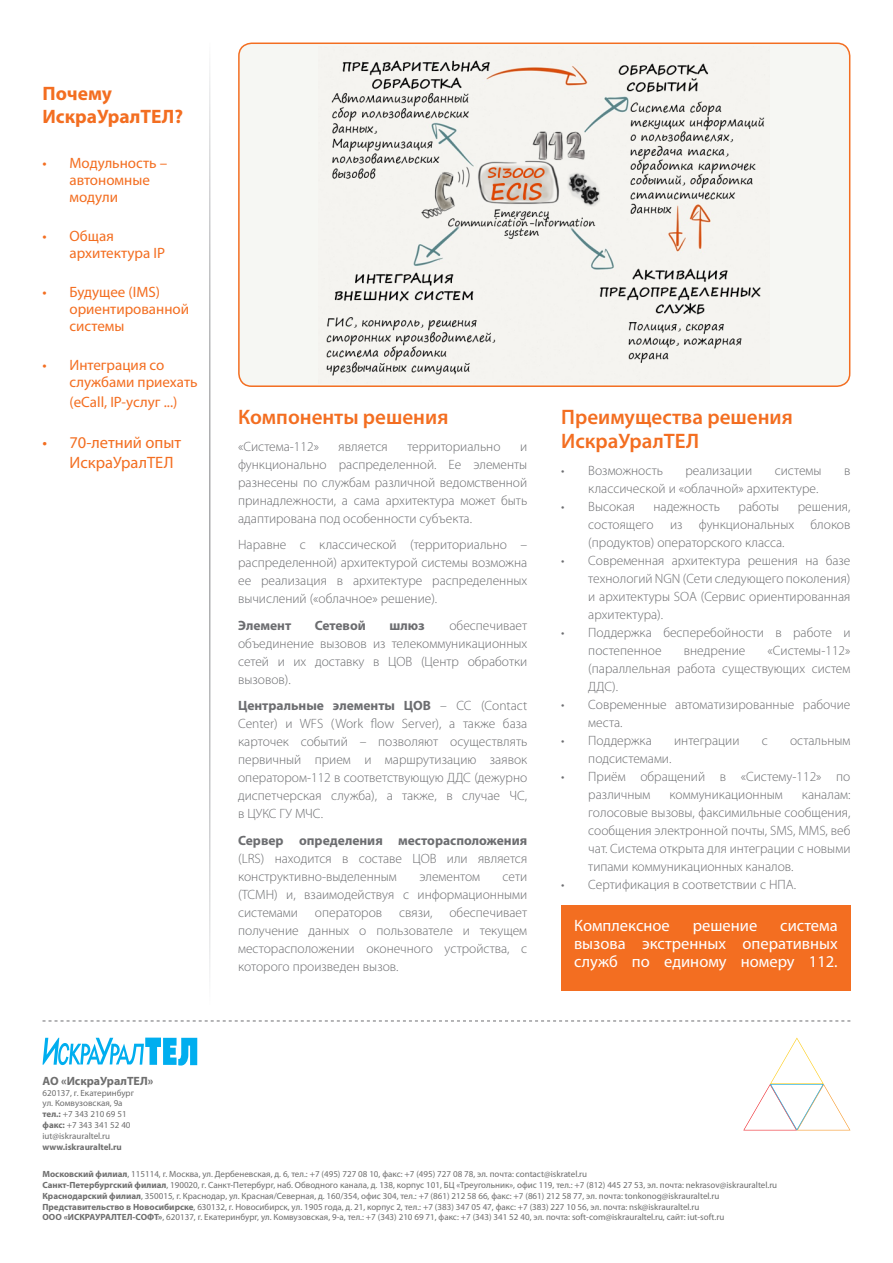
<style>
.page{position:relative;width:893px;height:1263px;background:#fff}
.page>*{position:absolute;margin:0;border:0;box-sizing:border-box;transform-origin:0 0}
.leaflet_text{font:600 21px/24px "Myriad Pro";color:#f36e21}
.t1{font:700 19.5px/23.4px "Myriad Pro";color:#f36e21}
.podnaslov_tekst{font:16.5px/18px "Myriad Pro";color:#fff;text-align:justify}
.t2{font:16.5px/19.8px "Myriad Pro";color:#f36e21}
.t3{font:15px/17.2px "Myriad Pro";color:#f36e21}
.leaflet_text-2{font:300 13.5px/18px "Myriad Pro";color:#6c6d70;text-align:justify}
.leaflet_text-3{font:700 13.5px "Myriad Pro";color:#6c6d70}
.t4{font:700 12px "Myriad Pro";color:#6e6e6e}
.t5{font:9px/10.8px "Myriad Pro";color:#6e6e6e}
.t6{font:700 9px "Myriad Pro";color:#6e6e6e}
.s1{font-weight:700}
</style>
<div class="page">
<div style="left:239px;top:43px;width:611px;height:343px;background:#f6f7f3;border-radius:13px"></div>
<div style="left:238px;top:43px;width:612px;height:344px;border:2px solid #f36e21;border-radius:13px"></div>
<img style="left:326px;top:60px;width:439px;height:316px">
<div style="left:561px;top:906px;width:289px;height:85px;background:#f36e21"></div>
<svg style="left:43px;top:1020px;width:807px;height:1px"></svg>
<svg style="left:43px;top:1037px;width:154px;height:29px"></svg>
<svg style="left:743px;top:1037px;width:107px;height:93px"></svg>
<p class="t1" style="left:43px;top:82px;width:142px">Почему<br>ИскраУралТЕЛ?</p>
<p class="t3" style="left:70px;top:155px;width:99px;text-indent:-27px">• Модульность – автономные модули</p>
<p class="t3" style="left:70px;top:228px;width:97px;text-indent:-27px">• Общая архитектура IP</p>
<p class="t3" style="left:70px;top:283px;width:121px;text-indent:-27px">• Будущее (IMS) ориентированной системы</p>
<p class="t3" style="left:70px;top:356px;width:130px;text-indent:-27px">• Интеграция со службами приехать</p>
<p class="t3" style="left:70px;top:393px;width:109px">(eCall, IP-услуг ...)</p>
<p class="t2" style="left:70px;top:433px;width:113px;text-indent:-27px">• 70-летний опыт<br>ИскраУралТЕЛ</p>
<p class="leaflet_text" style="left:238px;top:404px;width:212px">Компоненты решения</p>
<p class="leaflet_text-2" style="left:238px;top:437px;width:82px">«Система-112»</p>
<p class="leaflet_text-2" style="left:339px;top:437px;width:51px">является</p>
<p class="leaflet_text-2" style="left:407px;top:437px;width:95px">территориально</p>
<p class="leaflet_text-2" style="left:238px;top:437px;width:291px;text-indent:282px">и функционально распределенной. Ее элементы разнесены по службам различной ведомственной принадлежности, а сама архитектура может быть адаптирована под особенности субъекта.</p>
<p class="leaflet_text-2" style="left:238px;top:536px;width:291px">Наравне с классической (территориально – распределенной) архитектурой системы возможна ее реализация в архитектуре распределенных вычислений («облачное» решение).</p>
<p class="leaflet_text-3" style="left:238px;top:617px;width:55px">Элемент</p>
<p class="leaflet_text-3" style="left:315px;top:617px;width:53px">Сетевой</p>
<p class="leaflet_text-3" style="left:389px;top:617px;width:37px">шлюз</p>
<p class="leaflet_text-2" style="left:238px;top:616px;width:291px;text-indent:211px">обеспечивает объединение вызовов из телекоммуникационных сетей и их доставку в ЦОВ (Центр обработки вызовов).</p>
<p class="leaflet_text-2" style="left:238px;top:697px;width:291px"><span class="s1">Центральные элементы ЦОВ</span> – CC (Contact Center) и WFS (Work flow Server), а также база карточек событий – позволяют осуществлять первичный прием и маршрутизацию заявок оператором-112 в соответствующую ДДС (дежурно диспетчерская служба), а также, в случае ЧС, в ЦУКС ГУ МЧС.</p>
<p class="leaflet_text-2" style="left:238px;top:831px;width:291px"><span class="s1">Сервер определения месторасположения </span>(LRS) находится в составе ЦОВ или является конструктивно-выделенным</p>
<p class="leaflet_text-2" style="left:238px;top:867px;width:291px;text-indent:264px">сети (ТСМН) и, взаимодействуя с информационными системами операторов связи, обеспечивает получение данных о пользователе и текущем месторасположении оконечного устройства, с которого произведен вызов.</p>
<p class="leaflet_text-2" style="left:419px;top:867px;width:62px">элементом</p>
<p class="leaflet_text" style="left:561px;top:404px;width:233px">Преимущества решения<br>ИскраУралТЕЛ</p>
<p class="leaflet_text-2" style="left:561px;top:461px;width:103px">• Возможность</p>
<p class="leaflet_text-2" style="left:685px;top:461px;width:68px">реализации</p>
<p class="leaflet_text-2" style="left:775px;top:461px;width:48px">системы</p>
<p class="leaflet_text-2" style="left:844px;top:461px;width:8px">в</p>
<p class="leaflet_text-2" style="left:588px;top:479px;width:232px">классической и «облачной» архитектуре.</p>
<p class="leaflet_text-2" style="left:561px;top:497px;width:75px">• Высокая</p>
<p class="leaflet_text-2" style="left:653px;top:497px;width:68px">надежность</p>
<p class="leaflet_text-2" style="left:739px;top:497px;width:42px">работы</p>
<p class="leaflet_text-2" style="left:588px;top:497px;width:264px;text-indent:209px">решения, состоящего из функциональных блоков (продуктов) операторского класса.</p>
<p class="leaflet_text-2" style="left:588px;top:551px;width:264px;text-indent:-27px">• Современная архитектура решения на базе технологий NGN (Сети следующего поколения) и архитектуры SOA (Сервис ориентированная архитектура).</p>
<p class="leaflet_text-2" style="left:588px;top:623px;width:264px;text-indent:-27px">• Поддержка бесперебойности в работе и постепенное</p>
<p class="leaflet_text-2" style="left:588px;top:641px;width:264px;text-indent:179px">«Системы-112» (параллельная работа существующих систем ДДС).</p>
<p class="leaflet_text-2" style="left:588px;top:695px;width:264px;text-indent:-27px">• Современные автоматизированные рабочие места.</p>
<p class="leaflet_text-2" style="left:561px;top:731px;width:92px">• Поддержка</p>
<p class="leaflet_text-2" style="left:674px;top:731px;width:67px">интеграции</p>
<p class="leaflet_text-2" style="left:762px;top:731px;width:8px">с</p>
<p class="leaflet_text-2" style="left:790px;top:731px;width:62px">остальным</p>
<p class="leaflet_text-2" style="left:588px;top:749px;width:85px">подсистемами.</p>
<p class="leaflet_text-2" style="left:588px;top:767px;width:264px;text-indent:-27px">• Приём обращений в «Систему-112» по различным</p>
<p class="leaflet_text-2" style="left:684px;top:641px;width:63px">внедрение</p>
<p class="leaflet_text-2" style="left:588px;top:785px;width:264px;text-indent:214px">каналам: голосовые вызовы, факсимильные сообщения, сообщения электронной почты, SMS, MMS, веб чат. Система открыта для интеграции с новыми типами коммуникационных каналов.</p>
<p class="leaflet_text-2" style="left:561px;top:875px;width:236px">• Сертификация в соответствии с НПА.</p>
<p class="podnaslov_tekst" style="left:574px;top:917px;width:97px">Комплексное</p>
<p class="podnaslov_tekst" style="left:693px;top:917px;width:66px">решение</p>
<p class="leaflet_text-2" style="left:670px;top:785px;width:115px">коммуникационным</p>
<p class="podnaslov_tekst" style="left:574px;top:917px;width:265px;text-indent:206px">система вызова экстренных оперативных служб по единому номеру 112.</p>
<p class="t4" style="left:43px;top:1074px;width:112px">АО «ИскраУралТЕЛ»</p>
<p class="t5" style="left:43px;top:1087px;width:93px">620137, г. Екатеринбург ул. Комвузовская, 9a <span class="s1">тел.:</span> +7 343 210 69 51 <span class="s1">факс:</span> +7 343 341 52 40 iut@iskrauraltel.ru</p>
<p class="t6" style="left:43px;top:1141px;width:81px">www.iskrauraltel.ru</p>
<p class="t5" style="left:43px;top:1169px;width:546px"><span class="s1">Московский филиал</span>, 115114, г. Москва, ул. Дербеневская, д. 6, тел.: +7 (495) 727 08 10, факс: +7 (495) 727 08 78, эл. почта: contact@iskratel.ru</p>
<p class="t5" style="left:43px;top:1180px;width:736px"><span class="s1">Санкт-Петербургский филиал</span>, 190020, г. Санкт-Петербург, наб. Обводного канала, д. 138, корпус 101, БЦ «Треугольник», офис 119, тел.: +7 (812) 445 27 53, эл. почта: nekrasov@iskrauraltel.ru</p>
<p class="t5" style="left:43px;top:1190px;width:678px"><span class="s1">Краснодарский филиал</span>, 350015, г. Краснодар, ул. Крaснaя/Северная, д. 160/354, офис 304, тел.: +7 (861) 212 58 66, факс: +7 (861) 212 58 77, эл. почта: tonkonog@iskrauraltel.ru</p>
<p class="t5" style="left:43px;top:1201px;width:658px"><span class="s1">Представительство в Новосибирске</span>, 630132, г. Новосибирск, ул. 1905 года, д. 21, корпус 2, тел.: +7 (383) 347 05 47, факс: +7 (383) 227 10 56, эл. почта: nsk@iskrauraltel.ru</p>
<p class="t5" style="left:43px;top:1212px;width:683px"><span class="s1">OOO «ИСКРАУРАЛТЕЛ-СОФТ»</span>, 620137, г. Екатеринбург, ул. Комвузовская, 9-а, тел.: +7 (343) 210 69 71, факс: +7 (343) 341 52 40, эл. почта: soft-com@iskrauraltel.ru, сайт: iut-soft.ru</p>
</div>
